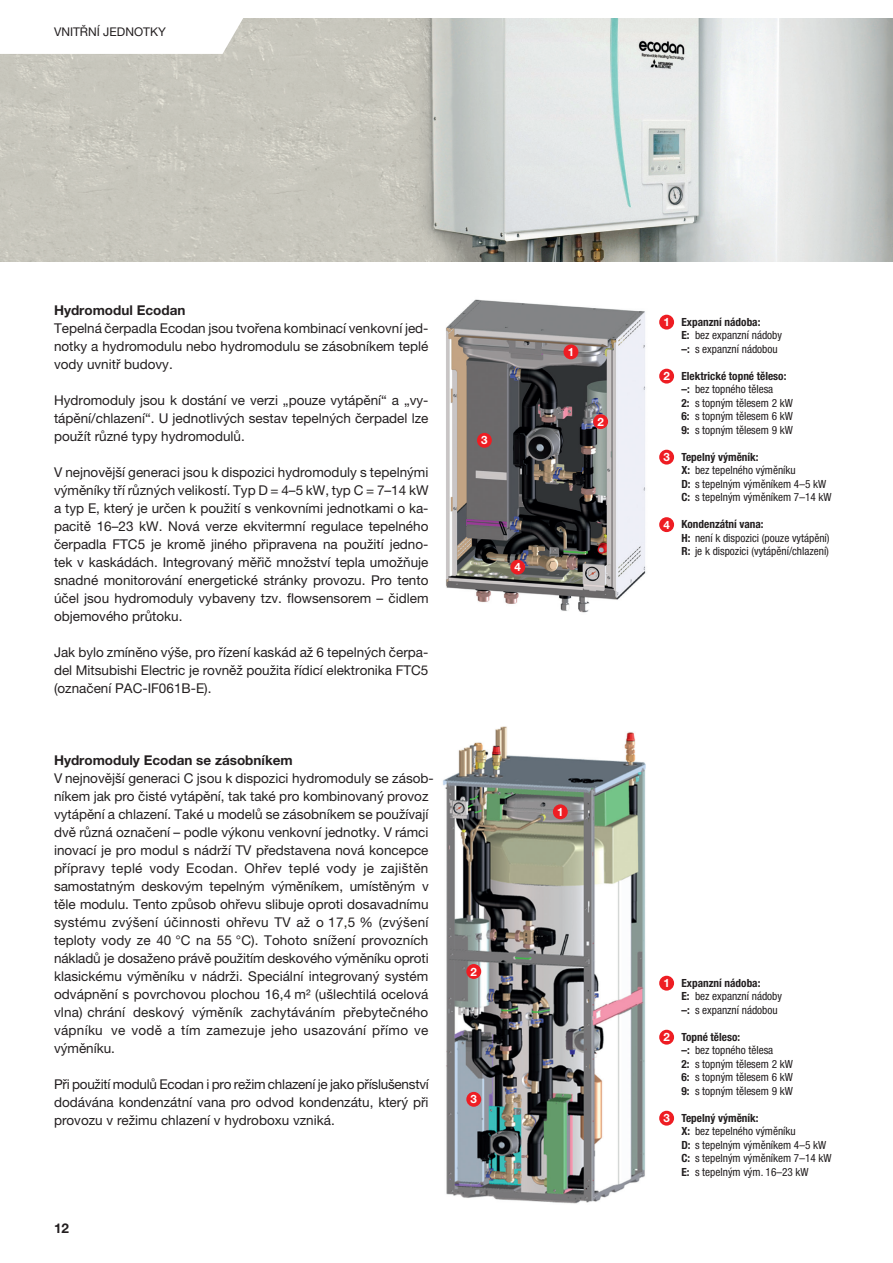
<style>
.page{position:relative;width:893px;height:1263px;background:#fff}
.page>*{position:absolute;margin:0;border:0;box-sizing:border-box;transform-origin:0 0}
.t1{font:13.5px/18px "Helvetica Neue LT Pro";color:#231f20;text-align:justify}
.t2{font:700 13.5px "Helvetica Neue LT Pro";color:#231f20}
.t3{font:12px "Helvetica Neue LT Pro";color:#231f20}
.t4{font:700 11.55px "Helvetica Neue LT Pro";color:#fff}
.t5{font:condensed 11.25px/13.5px "Helvetica Neue LT Pro";color:#231f20}
.s1{font-weight:700}
</style>
<div class="page">
<img style="left:446px;top:299px;width:200px;height:314px">
<img style="left:443px;top:726px;width:203px;height:478px">
<img style="left:0;top:18px;width:893px;height:243px">
<div style="left:466px;top:964px;width:15px;height:15px;background:#ee1d23;border-radius:50%"></div>
<div style="left:593px;top:414px;width:15px;height:15px;background:#ee1d23;border-radius:50%"></div>
<div style="left:553px;top:804px;width:15px;height:15px;background:#ee1d23;border-radius:50%"></div>
<div style="left:466px;top:1092px;width:15px;height:15px;background:#ee1d23;border-radius:50%"></div>
<div style="left:477px;top:433px;width:15px;height:15px;background:#ee1d23;border-radius:50%"></div>
<div style="left:510px;top:560px;width:15px;height:14px;background:#ee1d23;border-radius:50%"></div>
<div style="left:659px;top:976px;width:15px;height:14px;background:#ee1d23;border-radius:50%"></div>
<div style="left:659px;top:1030px;width:15px;height:14px;background:#ee1d23;border-radius:50%"></div>
<div style="left:659px;top:1111px;width:15px;height:14px;background:#ee1d23;border-radius:50%"></div>
<div style="left:659px;top:315px;width:15px;height:15px;background:#ee1d23;border-radius:50%"></div>
<div style="left:659px;top:369px;width:15px;height:15px;background:#ee1d23;border-radius:50%"></div>
<div style="left:659px;top:450px;width:15px;height:15px;background:#ee1d23;border-radius:50%"></div>
<div style="left:659px;top:517px;width:15px;height:15px;background:#ee1d23;border-radius:50%"></div>
<div style="left:563px;top:344px;width:15px;height:15px;background:#ee1d23;border-radius:50%"></div>
<svg style="left:0;top:18px;width:250px;height:36px"></svg>
<p class="t3" style="left:54px;top:25px;width:113px">VNITŘNÍ JEDNOTKY</p>
<p class="t2" style="left:54px;top:302px;width:133px">Hydromodul Ecodan</p>
<p class="t1" style="left:54px;top:319px;width:376px">Tepelná čerpadla Ecodan jsou tvořena kombinací venkovní jed&shy;notky a hydromodulu nebo hydromodulu se zásobníkem teplé vody uvnitř budovy.</p>
<p class="t1" style="left:54px;top:391px;width:376px">Hydromoduly jsou k dostání ve verzi „pouze vytápění“ a „vy&shy;tápění/chlazení“. U jednotlivých sestav tepelných čerpadel lze použít různé typy hydromodulů.</p>
<p class="t1" style="left:54px;top:463px;width:376px">V nejnovější generaci jsou k dispozici hydromoduly s tepelnými výměníky tří různých velikostí. Typ D = 4–5 kW, typ C = 7–14 kW a typ E, který je určen k použití s venkovními jednotkami o ka&shy;pacitě 16–23 kW. Nová verze ekvitermní regulace tepelného čerpadla FTC5 je kromě jiného připravena na použití jedno&shy;tek v kaskádách. Integrovaný měřič množství tepla umožňuje snadné monitorování energetické stránky provozu. Pro tento účel jsou hydromoduly vybaveny tzv. flowsensorem – čidlem objemového průtoku.</p>
<p class="t1" style="left:54px;top:643px;width:376px">Jak bylo zmíněno výše, pro řízení kaskád až 6 tepelných čerpa&shy;del Mitsubishi Electric je rovněž použita řídicí elektronika FTC5 (označení PAC-IF061B-E).</p>
<p class="t2" style="left:54px;top:752px;width:240px">Hydromoduly Ecodan se zásobníkem</p>
<p class="t1" style="left:54px;top:769px;width:381px;text-align:left">V nejnovější generaci C jsou k dispozici hydromoduly se zásob&shy;níkem jak pro čisté vytápění, tak také pro kombinovaný provoz vytápění a chlazení. Také u modelů se zásobníkem se používají dvě různá označení – podle výkonu venkovní jednotky. V rámci inovací je pro modul s nádrží TV představena nová koncepce přípravy teplé vody Ecodan. Ohřev teplé vody je zajištěn samostatným deskovým tepelným výměníkem, umístěným v těle modulu. Tento způsob ohřevu slibuje oproti dosavadnímu systému zvýšení účinnosti ohřevu TV až o 17,5 % (zvýšení teploty vody ze 40 °C na 55 °C). Tohoto snížení provozních nákladů je dosaženo právě použitím deskového výměníku oproti klasickému výměníku v nádrži. Speciální integrovaný systém odvápnění s povrchovou plochou 16,4 m² (ušlechtilá ocelová vlna) chrání deskový výměník zachytáváním přebytečného vápníku ve vodě a tím zamezuje jeho usazování přímo ve výměníku.</p>
<p class="t1" style="left:54px;top:1075px;width:376px">Při použití modulů Ecodan i pro režim chlazení je jako příslušenství dodávána kondenzátní vana pro odvod kondenzátu, který při provozu v režimu chlazení v hydroboxu vzniká.</p>
<p class="t4" style="left:481px;top:433px;width:8px">3</p>
<p class="t4" style="left:514px;top:560px;width:8px">4</p>
<p class="t4" style="left:568px;top:345px;width:8px">1</p>
<p class="t4" style="left:597px;top:414px;width:8px">2</p>
<p class="t4" style="left:471px;top:964px;width:8px">2</p>
<p class="t4" style="left:471px;top:1092px;width:8px">3</p>
<p class="t4" style="left:557px;top:805px;width:8px">1</p>
<p class="t4" style="left:663px;top:315px;width:8px">1</p>
<p class="t4" style="left:663px;top:369px;width:8px">2</p>
<p class="t4" style="left:663px;top:450px;width:8px">3</p>
<p class="t4" style="left:663px;top:517px;width:8px">4</p>
<p class="t5" style="left:681px;top:315px;width:102px"><span class="s1">Expanzní nádoba:<br>E:</span> bez expanzní nádoby <span class="s1">–:</span> s expanzní nádobou</p>
<p class="t5" style="left:681px;top:369px;width:113px"><span class="s1">Elektrické topné těleso: –:</span> bez topného tělesa<br><span class="s1">2:</span> s topným tělesem 2 kW<br><span class="s1">6:</span> s topným tělesem 6 kW<br><span class="s1">9:</span> s topným tělesem 9 kW</p>
<p class="t5" style="left:681px;top:450px;width:152px"><span class="s1">Tepelný výměník:<br>X:</span> bez tepelného výměníku<br><span class="s1">D:</span> s tepelným výměníkem 4–5 kW<br><span class="s1">C:</span> s tepelným výměníkem 7–14 kW</p>
<p class="t5" style="left:681px;top:518px;width:150px"><span class="s1">Kondenzátní vana:<br>H:</span> není k dispozici (pouze vytápění)<br><span class="s1">R:</span> je k dispozici (vytápění/chlazení)</p>
<p class="t4" style="left:663px;top:976px;width:8px">1</p>
<p class="t4" style="left:663px;top:1030px;width:8px">2</p>
<p class="t4" style="left:663px;top:1111px;width:8px">3</p>
<p class="t5" style="left:681px;top:976px;width:102px"><span class="s1">Expanzní nádoba:<br>E:</span> bez expanzní nádoby <span class="s1">–:</span> s expanzní nádobou</p>
<p class="t5" style="left:681px;top:1030px;width:113px"><span class="s1">Topné těleso:<br>–:</span> bez topného tělesa<br><span class="s1">2:</span> s topným tělesem 2 kW<br><span class="s1">6:</span> s topným tělesem 6 kW<br><span class="s1">9:</span> s topným tělesem 9 kW</p>
<p class="t5" style="left:681px;top:1111px;width:152px"><span class="s1">Tepelný výměník:<br>X:</span> bez tepelného výměníku<br><span class="s1">D:</span> s tepelným výměníkem 4–5 kW<br><span class="s1">C:</span> s tepelným výměníkem 7–14 kW<br><span class="s1">E:</span> s tepelným vým. 16–23 kW</p>
</div>
